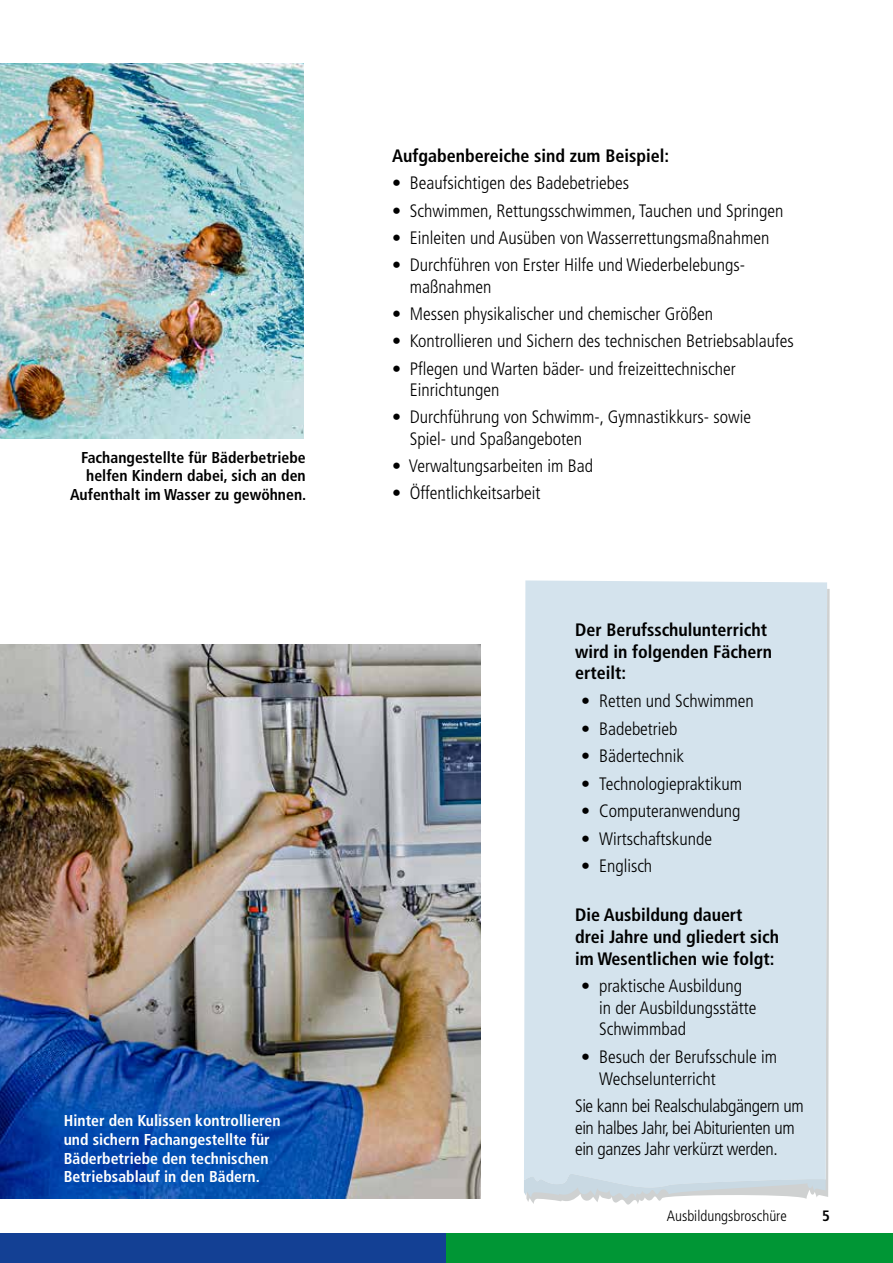
<style>
.page{position:relative;width:893px;height:1263px;background:#fff}
.page>*{position:absolute;margin:0;border:0;box-sizing:border-box;transform-origin:0 0}
.t1{font:300 condensed 18px/21.6px "Frutiger LT";color:#000}
.t2{font:700 condensed 18px/21.6px "Frutiger LT";color:#000}
.t3{font:300 condensed 18px/21.6px "Frutiger LT";letter-spacing:-.02em;color:#000}
.t4{font:700 condensed 15.75px/18.8px "Frutiger LT";color:#fff}
.t5{font:700 condensed 15.75px/18.8px "Frutiger LT";color:#000;text-align:right}
.t6{font:300 condensed 15px "Frutiger LT";color:#000}
.t7{font:700 condensed 15px "Frutiger LT";color:#000}
</style>
<div class="page">
<div style="left:0;top:1233px;width:446px;height:30px;background:#134094"></div>
<div style="left:446px;top:1233px;width:447px;height:30px;background:#009635"></div>
<svg style="left:526px;top:589px;width:304px;height:616px"></svg>
<div style="left:524px;top:580px;width:303px;height:610px;background:#d4e3ed"></div>
<svg style="left:524px;top:1174px;width:302px;height:24px;background:#d1dce3"></svg>
<img style="left:0;top:644px;width:480px;height:554px">
<img style="left:0;top:64px;width:303px;height:374px">
<p class="t5" style="left:70px;top:448px;width:238px">Fachangestellte für Bäderbetriebe helfen Kindern dabei, sich an den<br>Aufenthalt im Wasser zu gewöhnen.</p>
<p class="t4" style="left:64px;top:1111px;width:218px">Hinter den Kulissen kontrollieren und sichern Fachangestellte für<br>Bäderbetriebe den technischen<br>Betriebsablauf in den Bädern.</p>
<p class="t2" style="left:392px;top:145px;width:278px">Aufgabenbereiche sind zum Beispiel:</p>
<p class="t1" style="left:392px;top:172px;width:238px">• Beaufsichtigen des Badebetriebes</p>
<p class="t1" style="left:392px;top:200px;width:393px">• Schwimmen, Rettungsschwimmen, Tauchen und Springen</p>
<p class="t1" style="left:392px;top:227px;width:379px">• Einleiten und Ausüben von Wasserrettungsmaßnahmen</p>
<p class="t1" style="left:410px;top:255px;width:337px;text-indent:-18px">• Durchführen von Erster Hilfe und Wiederbelebungs&shy;maßnahmen</p>
<p class="t1" style="left:392px;top:303px;width:322px">• Messen physikalischer und chemischer Größen</p>
<p class="t1" style="left:392px;top:330px;width:403px">• Kontrollieren und Sichern des technischen Betriebsablaufes</p>
<p class="t1" style="left:410px;top:358px;width:328px;text-indent:-18px">• Pflegen und Warten bäder- und freizeittechnischer<br>Einrichtungen</p>
<p class="t1" style="left:410px;top:407px;width:343px;text-indent:-18px">• Durchführung von Schwimm-, Gymnastikkurs- sowie<br>Spiel- und Spaßangeboten</p>
<p class="t1" style="left:392px;top:455px;width:203px">• Verwaltungsarbeiten im Bad</p>
<p class="t1" style="left:392px;top:482px;width:150px">• Öffentlichkeitsarbeit</p>
<p class="t2" style="left:575px;top:619px;width:199px">Der Berufsschulunterricht wird in folgenden Fächern erteilt:</p>
<p class="t1" style="left:581px;top:690px;width:174px">• Retten und Schwimmen</p>
<p class="t1" style="left:581px;top:718px;width:98px">• Badebetrieb</p>
<p class="t1" style="left:581px;top:745px;width:105px">• Bädertechnik</p>
<p class="t1" style="left:581px;top:773px;width:163px">• Technologiepraktikum</p>
<p class="t1" style="left:581px;top:800px;width:161px">• Computeranwendung</p>
<p class="t1" style="left:581px;top:828px;width:133px">• Wirtschaftskunde</p>
<p class="t1" style="left:581px;top:855px;width:73px">• Englisch</p>
<p class="t2" style="left:575px;top:904px;width:206px">Die Ausbildung dauert<br>drei Jahre und gliedert sich im Wesentlichen wie folgt:</p>
<p class="t1" style="left:599px;top:975px;width:159px;text-indent:-18px">• praktische Ausbildung in der Ausbildungsstätte<br>Schwimmbad</p>
<p class="t1" style="left:599px;top:1046px;width:180px;text-indent:-18px">• Besuch der Berufsschule im<br>Wechselunterricht</p>
<p class="t3" style="left:575px;top:1095px;width:230px">Sie kann bei Realschulabgängern um ein halbes Jahr, bei Abiturienten um ein ganzes Jahr verkürzt werden.</p>
<p class="t6" style="left:667px;top:1207px;width:122px">Ausbildungsbroschüre</p>
<p class="t7" style="left:822px;top:1207px;width:9px">5</p>
</div>
